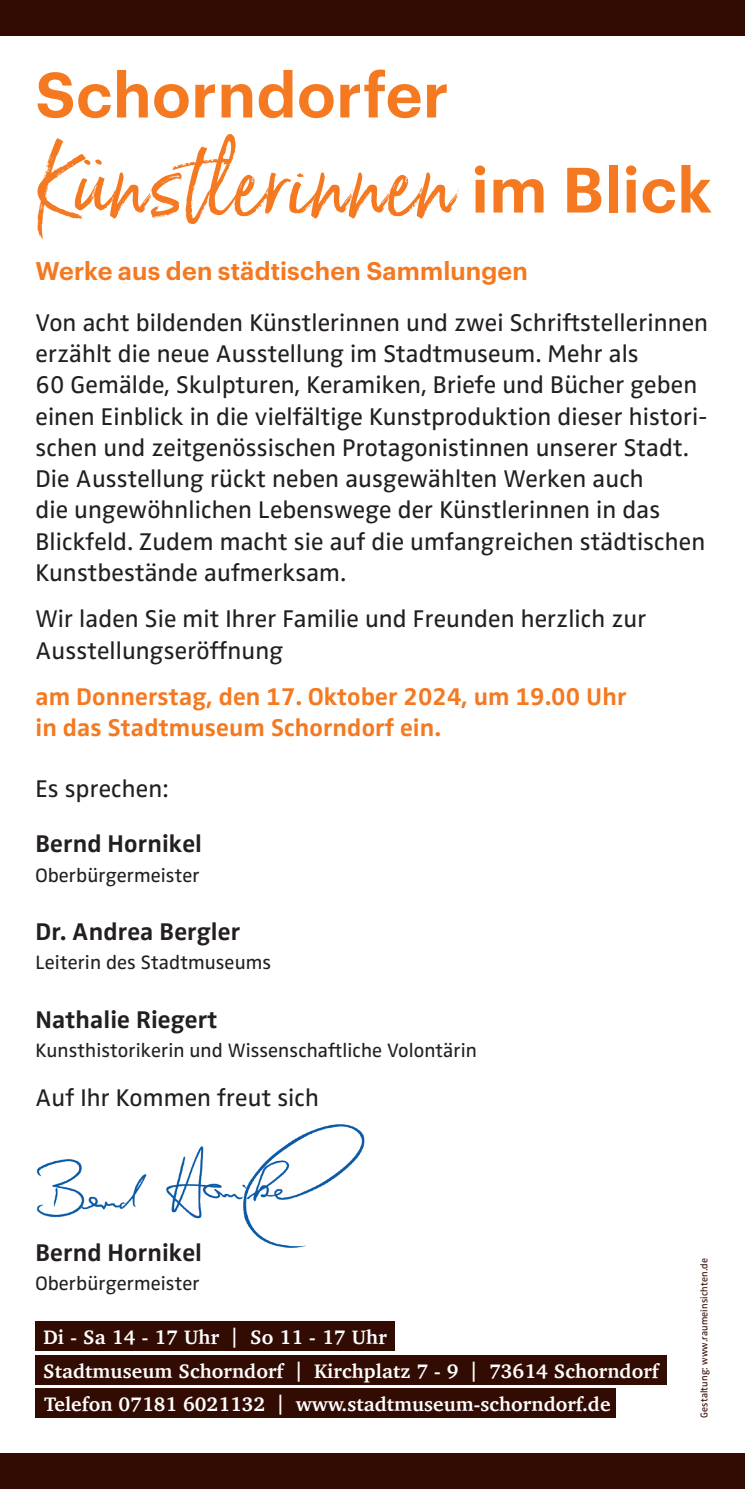
<style>
.page{position:relative;width:745px;height:1489px;background:#fff}
.page>*{position:absolute;margin:0;border:0;box-sizing:border-box;transform-origin:0 0}
.t1{font:87.5px "Born Ready";letter-spacing:.01em;color:#f47921}
.t2{font:600 62.5px "Graphik";letter-spacing:.01em;color:#f47921}
.t3{font:25px/31.2px "Zwo OT";letter-spacing:.005em;color:#231f20}
.t4{font:700 25px/31.2px "Zwo OT";letter-spacing:.005em;color:#f47921}
.t5{font:700 25px "Zwo OT";letter-spacing:.005em;color:#231f20}
.t6{font:600 25px "Graphik";letter-spacing:.005em;color:#f47921}
.t7{font:700 20px/33.2px "Charter";letter-spacing:.005em;color:#fff}
.t8{font:20px "Zwo OT";letter-spacing:.005em;color:#231f20}
.t9{font:10px "Zwo OT";letter-spacing:.015em;color:#320b02}
.s1{font-family:"Graphik";font-weight:600;font-size:62.5px}
</style>
<div class="page">
<div style="left:0;top:0;width:744px;height:35px;background:#320b02"></div>
<div style="left:0;top:1453px;width:744px;height:35px;background:#320b02"></div>
<div style="left:35px;top:1387px;width:580px;height:30px;background:#320b02"></div>
<div style="left:35px;top:1354px;width:631px;height:30px;background:#320b02"></div>
<div style="left:35px;top:1321px;width:360px;height:29px;background:#320b02"></div>
<img style="left:36px;top:1124px;width:329px;height:123px">
<h2 class="t2" style="left:35px;top:47px;width:414px">Schorndorfer</h2>
<h1 class="t1" style="left:42px;top:131px;width:671px">Künstlerinnen <span class="s1">im Blick</span></h1>
<p class="t6" style="left:35px;top:252px;width:493px">Werke aus den städtischen Sammlungen</p>
<p class="t3" style="left:35px;top:307px;width:673px">Von acht bildenden Künstlerinnen und zwei Schriftstellerinnen erzählt die neue Ausstellung im Stadtmuseum. Mehr als<br>60 Gemälde, Skulpturen, Keramiken, Briefe und Bücher geben einen Einblick in die vielfältige Kunstproduktion dieser histori&shy;schen und zeitgenössischen Protagonistinnen unserer Stadt.<br>Die Ausstellung rückt neben ausgewählten Werken auch<br>die ungewöhnlichen Lebenswege der Künstlerinnen in das Blickfeld. Zudem macht sie auf die umfangreichen städtischen Kunstbestände aufmerksam.</p>
<p class="t3" style="left:35px;top:603px;width:612px">Wir laden Sie mit Ihrer Familie und Freunden herzlich zur<br>Ausstellungseröffnung</p>
<p class="t4" style="left:35px;top:681px;width:592px">am Donnerstag, den 17. Oktober 2024, um 19.00 Uhr in das Stadtmuseum Schorndorf ein.</p>
<p class="t3" style="left:35px;top:773px;width:134px">Es sprechen:</p>
<p class="t5" style="left:35px;top:829px;width:168px">Bernd Hornikel</p>
<p class="t8" style="left:35px;top:863px;width:165px">Oberbürgermeister</p>
<p class="t5" style="left:35px;top:917px;width:206px">Dr. Andrea Bergler</p>
<p class="t8" style="left:35px;top:951px;width:237px">Leiterin des Stadtmuseums</p>
<p class="t5" style="left:35px;top:1004px;width:183px">Nathalie Riegert</p>
<p class="t8" style="left:35px;top:1038px;width:442px">Kunsthistorikerin und Wissenschaftliche Volontärin</p>
<p class="t3" style="left:35px;top:1082px;width:285px">Auf Ihr Kommen freut sich</p>
<p class="t5" style="left:35px;top:1237px;width:168px">Bernd Hornikel</p>
<p class="t8" style="left:35px;top:1271px;width:165px">Oberbürgermeister</p>
<p class="t7" style="left:43px;top:1320px;width:616px">Di - Sa 14 - 17 Uhr | So 11 - 17 Uhr<br>Stadtmuseum Schorndorf | Kirchplatz 7 - 9 | 73614 Schorndorf<br>Telefon 07181 6021132 | www.stadtmuseum-schorndorf.de</p>
<p class="t9" style="left:697px;top:1417px;width:161px;rotate:-90deg">Gestaltung: www.raumeinsichten.de</p>
</div>
